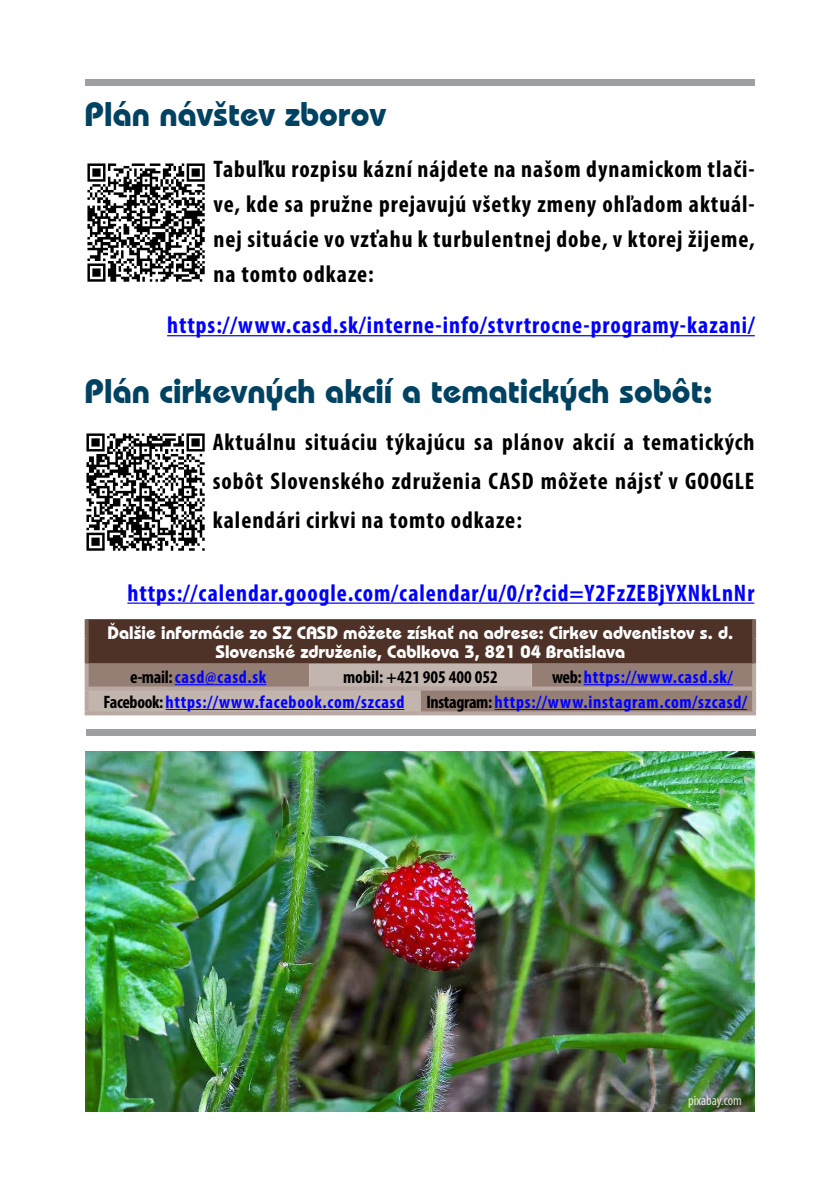
<style>
.page{position:relative;width:840px;height:1191px;background:#fff}
.page>*{position:absolute;margin:0;border:0;box-sizing:border-box;transform-origin:0 0}
.t1{font:34px "ITC Bauhaus Md AT Bold";color:#004262}
.t2{font:700 condensed 24px/34.8px "Myriad Pro";letter-spacing:.04em;color:#000;text-align:justify}
.t3{font:700 condensed 24px "Myriad Pro";letter-spacing:.04em;color:#00f}
.t4{font:700 condensed 18px/24.8px "Myriad Pro";letter-spacing:.04em;color:#00f}
.t5{font:18px/19.4px "ITC Bauhaus Md AT Bold";color:#fff;text-align:center}
.t6{font:700 condensed 18px "Myriad Pro";color:#000}
.t7{font:condensed 14px "Myriad Pro";color:#fff}
.s1{color:#000}
</style>
<div class="page">
<svg style="left:89px;top:619px;width:662px;height:92px;background:#7a6359"></svg>
<svg style="left:85px;top:619px;width:4px;height:19px"></svg>
<svg style="left:751px;top:619px;width:4px;height:19px"></svg>
<svg style="left:85px;top:638px;width:4px;height:25px"></svg>
<svg style="left:751px;top:638px;width:4px;height:25px"></svg>
<svg style="left:85px;top:663px;width:4px;height:23px"></svg>
<svg style="left:751px;top:663px;width:4px;height:23px"></svg>
<svg style="left:85px;top:686px;width:224px;height:4px"></svg>
<hr style="left:85px;top:690px;width:4px;height:21px;background:#b9a9a2">
<hr style="left:309px;top:686px;width:111px;height:4px;background:#b9a9a2">
<hr style="left:420px;top:686px;width:111px;height:4px;background:#b9a9a2">
<svg style="left:531px;top:686px;width:224px;height:4px"></svg>
<svg style="left:751px;top:690px;width:4px;height:21px"></svg>
<hr style="left:85px;top:711px;width:224px;height:4px;background:#b9a9a2">
<hr style="left:309px;top:711px;width:111px;height:4px;background:#b9a9a2">
<svg style="left:420px;top:711px;width:111px;height:4px"></svg>
<svg style="left:531px;top:711px;width:224px;height:4px"></svg>
<hr style="left:175px;top:684px;width:91px;height:1px;background:#00f">
<hr style="left:583px;top:684px;width:149px;height:1px;background:#00f">
<hr style="left:165px;top:709px;width:239px;height:1px;background:#00f">
<hr style="left:494px;top:709px;width:252px;height:1px;background:#00f">
<div style="left:85px;top:79px;width:669px;height:7px;background:#9d9fa2"></div>
<hr style="left:127px;top:602px;width:627px;height:2px;background:#00f">
<hr style="left:167px;top:335px;width:587px;height:1px;background:#00f">
<img style="left:87px;top:163px;width:118px;height:119px">
<img style="left:86px;top:433px;width:119px;height:118px">
<div style="left:86px;top:729px;width:669px;height:6px;background:#9d9fa2"></div>
<img style="left:85px;top:751px;width:669px;height:360px">
<h1 class="t1" style="left:85px;top:94px;width:302px">Plán návštev zborov</h1>
<p class="t2" style="left:213px;top:152px;width:542px">Tabuľku rozpisu kázní nájdete na našom dynamickom tlači&shy;ve, kde sa pružne prejavujú všetky zmeny ohľadom aktuál&shy;nej situácie vo vzťahu k turbulentnej dobe, v ktorej žijeme, na tomto odkaze:</p>
<p class="t3" style="left:167px;top:310px;width:589px">https://www.casd.sk/interne-info/stvrtrocne-programy-kazani/</p>
<h1 class="t1" style="left:85px;top:371px;width:629px">Plán cirkevných akcií a tematických sobôt:</h1>
<p class="t2" style="left:212px;top:422px;width:543px;line-height:38.8px">Aktuálnu situáciu týkajúcu sa plánov akcií a tematických sobôt Slovenského združenia CASD môžete nájsť v GOOGLE kalendári cirkvi na tomto odkaze:</p>
<p class="t3" style="left:127px;top:578px;width:628px">https://calendar.google.com/calendar/u/0/r?cid=Y2FzZEBjYXNkLnNr</p>
<p class="t5" style="left:107px;top:623px;width:626px">Ďalšie informácie zo SZ CASD môžete získať na adrese: Cirkev adventistov s. d.<br>Slovenské združenie, Cablkova 3, 821 04 Bratislava</p>
<p class="t4" style="left:130px;top:664px;width:137px"><span class="s1">e-mail:</span> casd@casd.sk</p>
<p class="t6" style="left:343px;top:665px;width:156px">mobil: +421 905 400 052</p>
<p class="t4" style="left:103px;top:664px;width:645px;text-indent:448px"><span class="s1">web:</span> https://www.casd.sk/<br><span class="s1">Facebook:</span> https://www.facebook.com/szcasd <span class="s1">Instagram:</span> https://www.instagram.com/szcasd/</p>
<p class="t7" style="left:687px;top:1092px;width:55px">pixabay.com</p>
</div>
